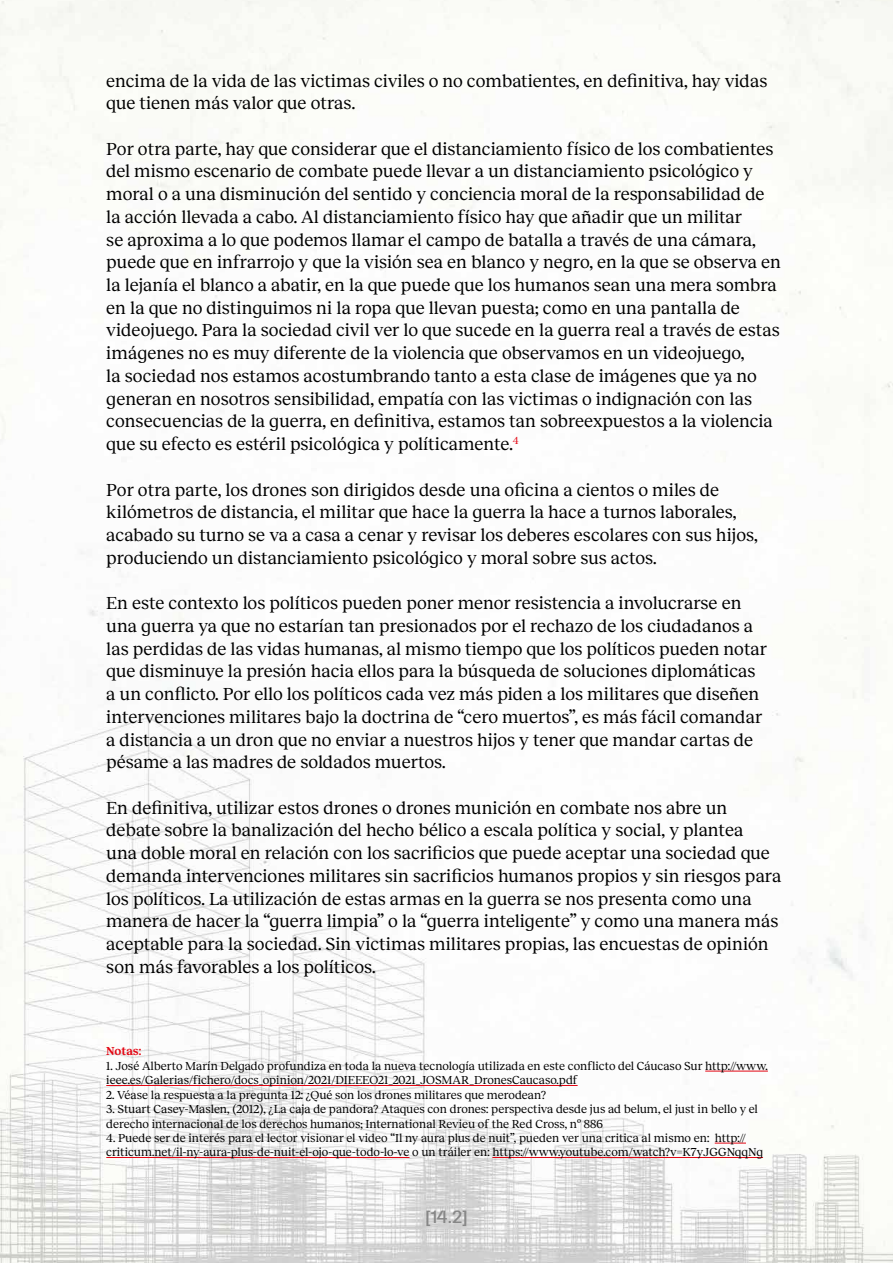
<style>
.page{position:relative;width:893px;height:1263px;background:#fff}
.page>*{position:absolute;margin:0;border:0;box-sizing:border-box;transform-origin:0 0}
.t1{font:18px/22.6px "Reckless";color:#000}
.t2{font:500 18px "Everett";color:#878787}
.t3{font:12px/14.4px "Reckless";color:#000}
.t4{font:600 12px "Reckless";color:#e30613}
</style>
<div class="page">
<img style="left:0;top:0;width:893px;height:1263px">
<hr style="left:705px;top:1071px;width:63px;height:1px;background:#e30613">
<hr style="left:106px;top:1085px;width:472px;height:1px;background:#e30613">
<hr style="left:715px;top:1143px;width:31px;height:1px;background:#e30613">
<hr style="left:106px;top:1157px;width:303px;height:1px;background:#e30613">
<hr style="left:492px;top:1157px;width:271px;height:1px;background:#e30613">
<p class="t1" style="left:106px;top:68px;width:663px">encima de la vida de las victimas civiles o no combatientes, en definitiva, hay vidas que tienen más valor que otras.</p>
<p class="t1" style="left:106px;top:136px;width:676px">Por otra parte, hay que considerar que el distanciamiento físico de los combatientes del mismo escenario de combate puede llevar a un distanciamiento psicológico y moral o a una disminución del sentido y conciencia moral de la responsabilidad de la acción llevada a cabo. Al distanciamiento físico hay que añadir que un militar<br>se aproxima a lo que podemos llamar el campo de batalla a través de una cámara, puede que en infrarrojo y que la visión sea en blanco y negro, en la que se observa en la lejanía el blanco a abatir, en la que puede que los humanos sean una mera sombra en la que no distinguimos ni la ropa que llevan puesta; como en una pantalla de videojuego. Para la sociedad civil ver lo que sucede en la guerra real a través de estas imágenes no es muy diferente de la violencia que observamos en un videojuego,<br>la sociedad nos estamos acostumbrando tanto a esta clase de imágenes que ya no generan en nosotros sensibilidad, empatía con las victimas o indignación con las consecuencias de la guerra, en definitiva, estamos tan sobreexpuestos a la violencia que su efecto es estéril psicológica y políticamente.<sup>4</sup></p>
<p class="t1" style="left:106px;top:477px;width:653px">Por otra parte, los drones son dirigidos desde una oficina a cientos o miles de kilómetros de distancia, el militar que hace la guerra la hace a turnos laborales, acabado su turno se va a casa a cenar y revisar los deberes escolares con sus hijos, produciendo un distanciamiento psicológico y moral sobre sus actos.</p>
<p class="t1" style="left:106px;top:591px;width:662px">En este contexto los políticos pueden poner menor resistencia a involucrarse en una guerra ya que no estarían tan presionados por el rechazo de los ciudadanos a las perdidas de las vidas humanas, al mismo tiempo que los políticos pueden notar que disminuye la presión hacia ellos para la búsqueda de soluciones diplomáticas a un conflicto. Por ello los políticos cada vez más piden a los militares que diseñen intervenciones militares bajo la doctrina de “cero muertos”, es más fácil comandar a distancia a un dron que no enviar a nuestros hijos y tener que mandar cartas de pésame a las madres de soldados muertos.</p>
<p class="t1" style="left:106px;top:795px;width:677px">En definitiva, utilizar estos drones o drones munición en combate nos abre un debate sobre la banalización del hecho bélico a escala política y social, y plantea<br>una doble moral en relación con los sacrificios que puede aceptar una sociedad que demanda intervenciones militares sin sacrificios humanos propios y sin riesgos para los políticos. La utilización de estas armas en la guerra se nos presenta como una manera de hacer la “guerra limpia” o la “guerra inteligente” y como una manera más aceptable para la sociedad. Sin victimas militares propias, las encuestas de opinión son más favorables a los políticos.</p>
<p class="t4" style="left:106px;top:1043px;width:37px">Notas:</p>
<p class="t3" style="left:106px;top:1058px;width:663px">1. José Alberto Marín Delgado profundiza en toda la nueva tecnología utilizada en este conflicto del Cáucaso Sur http://www. ieee.es/Galerias/fichero/docs_opinion/2021/DIEEEO21_2021_JOSMAR_DronesCaucaso.pdf</p>
<p class="t3" style="left:106px;top:1087px;width:441px">2. Véase la respuesta a la pregunta 12: ¿Qué son los drones militares que merodean?</p>
<p class="t3" style="left:106px;top:1101px;width:653px">3. Stuart Casey-Maslen, (2012), ¿La caja de pandora? Ataques con drones: perspectiva desde jus ad belum, el just in bello y el derecho internacional de los derechos humanos; International Revieu of the Red Cross, nº 886</p>
<p class="t3" style="left:106px;top:1130px;width:658px">4. Puede ser de interés para el lector visionar el video “Il ny aura plus de nuit”, pueden ver una critica al mismo en: http:// criticum.net/il-ny-aura-plus-de-nuit-el-ojo-que-todo-lo-ve o un tráiler en: https://www.youtube.com/watch?v=K7yJGGNqqNg</p>
<p class="t2" style="left:425px;top:1207px;width:44px">[14.2]</p>
</div>
